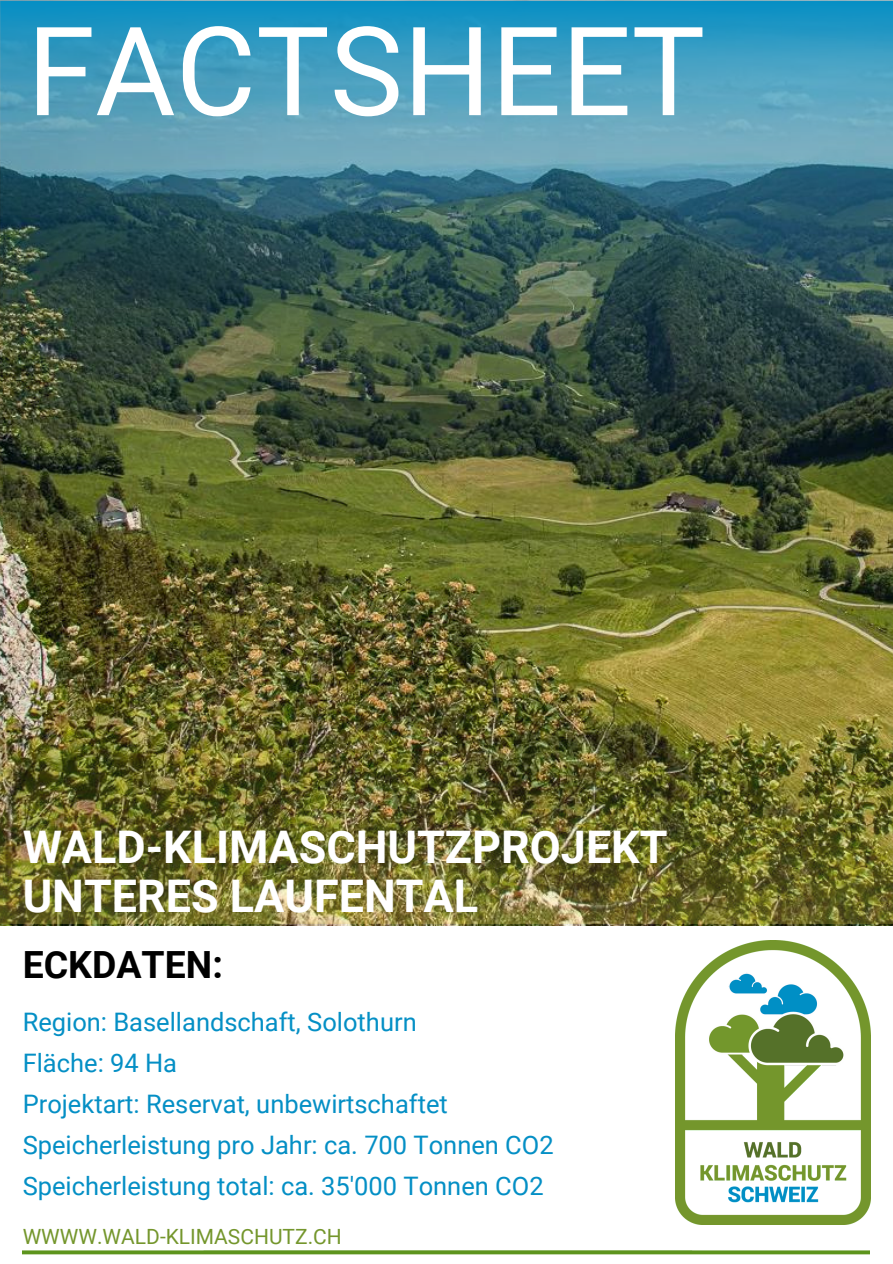
<style>
.page{position:relative;width:893px;height:1264px;background:#fff}
.page>*{position:absolute;margin:0;border:0;box-sizing:border-box;transform-origin:0 0}
.t1{font:123.45px "Roboto";color:#fff}
.t2{font:700 45px/48.3px "Roboto";color:#fff}
.t3{font:700 37.5px "Roboto";color:#000}
.t4{font:25.5px/41px "Roboto";color:#048fc5}
.t5{font:21px "Roboto";color:#74962c}
</style>
<div class="page">
<svg style="left:0;top:1px;width:892px;height:323px;background:#3e7c8e"></svg>
<img style="left:23px;top:1224px;width:846px;height:30px">
<img style="left:0;top:324px;width:892px;height:599px">
<img style="left:675px;top:940px;width:195px;height:284px">
<h1 class="t1" style="left:27px;top:1px;width:679px">FACTSHEET</h1>
<h2 class="t2" style="left:23px;top:823px;width:646px">WALD-KLIMASCHUTZPROJEKT<br>UNTERES LAUFENTAL</h2>
<h3 class="t3" style="left:23px;top:943px;width:202px">ECKDATEN:</h3>
<p class="t4" style="left:23px;top:1002px;width:532px">Region: Basellandschaft, Solothurn<br>Fläche: 94 Ha<br>Projektart: Reservat, unbewirtschaftet Speicherleistung pro Jahr: ca. 700 Tonnen CO2<br>Speicherleistung total: ca. 35'000 Tonnen CO2</p>
<p class="t5" style="left:23px;top:1224px;width:320px">WWWW.WALD-KLIMASCHUTZ.CH</p>
</div>
